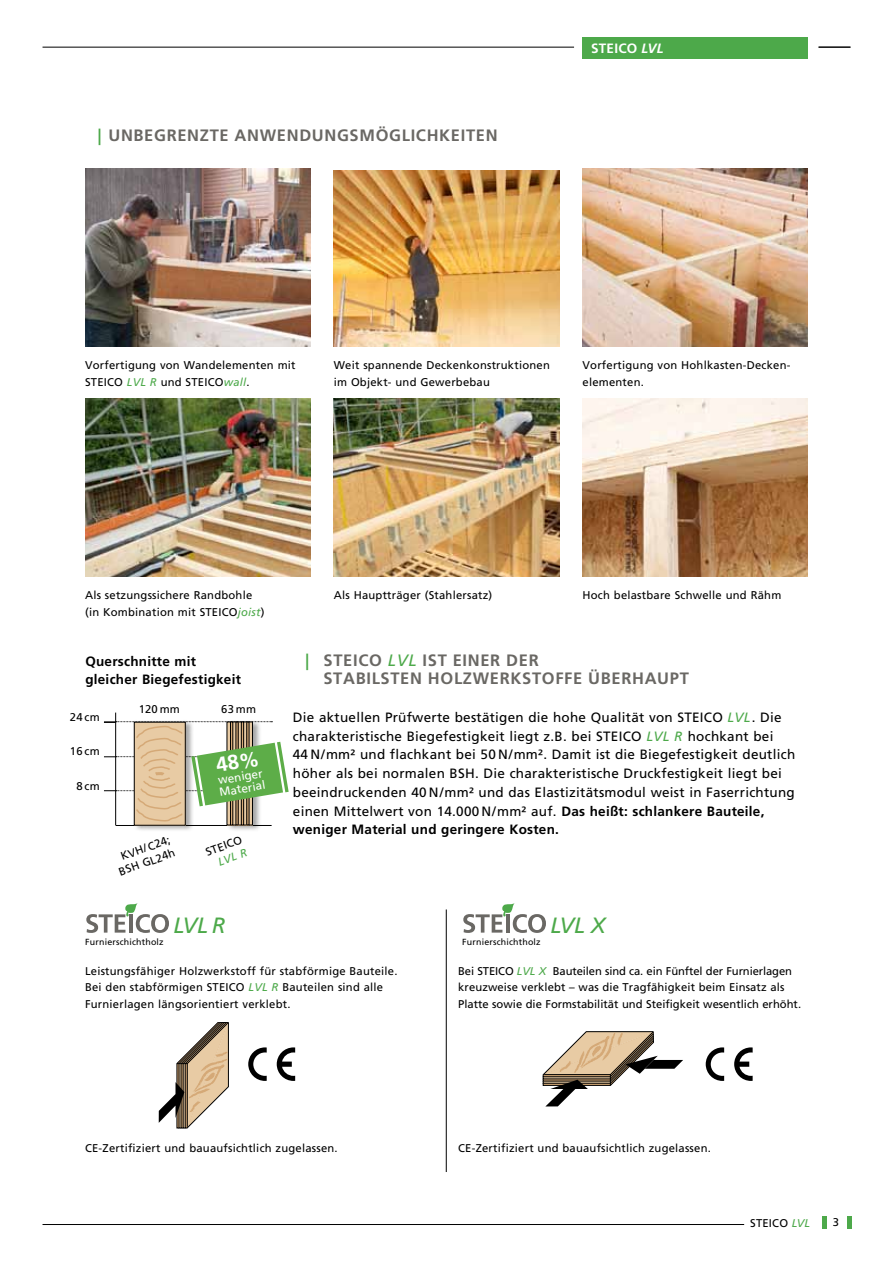
<style>
.page{position:relative;width:893px;height:1263px;background:#fff}
.page>*{position:absolute;margin:0;border:0;box-sizing:border-box;transform-origin:0 0}
.t1{font:italic 22.05px "Frutiger";letter-spacing:-.045em;color:#4da94a}
.t2{font:700 16.5px/18.8px "Frutiger";letter-spacing:.04em;color:#6a6864}
.t3{font:13.5px/18.8px "Frutiger";letter-spacing:.02em;color:#000}
.t4{font:700 13.5px/18.8px "Frutiger";letter-spacing:.02em;color:#000}
.t5{font:700 13.5px "Frutiger";color:#fff}
.t6{font:11.7px/12px "Frutiger";color:#fff}
.t7{font:11.25px/16.5px "Frutiger";letter-spacing:.02em;color:#000}
.t8{font:11.25px/16.5px "Frutiger";color:#000}
.t9{font:italic 11.25px "Frutiger";color:#4da94a}
.t10{font:8.85px "Frutiger";letter-spacing:.02em;color:#000}
.s1{color:#4da94a}
.s2{font-style:italic}
.s3{font-style:italic;color:#4da94a}
.s4{font-weight:400;font-style:italic;color:#4da94a}
.s5{font-weight:700}
</style>
<div class="page">
<hr style="left:43px;top:47px;width:531px;height:1px;background:#000">
<hr style="left:822px;top:1216px;width:4px;height:13px;background:#4da94a">
<div style="left:847px;top:1216px;width:5px;height:13px;background:#4da94a"></div>
<hr style="left:43px;top:1224px;width:701px;height:1px;background:#000">
<div style="left:583px;top:38px;width:225px;height:21px;background:#4da94a"></div>
<hr style="left:116px;top:825px;width:156px;height:1px;background:#000">
<svg style="left:86px;top:903px;width:83px;height:30px"></svg>
<svg style="left:463px;top:903px;width:83px;height:30px"></svg>
<svg style="left:543px;top:1031px;width:140px;height:75px"></svg>
<hr style="left:446px;top:909px;width:1px;height:263px;background:#000">
<hr style="left:115px;top:713px;width:1px;height:112px;background:#000">
<div style="left:134px;top:719px;width:60px;height:113px;background:#000;opacity:.35"></div>
<div style="left:226px;top:719px;width:35px;height:113px;background:#000;opacity:.35"></div>
<div style="left:230px;top:722px;width:3px;height:103px;border:1px solid #000"></div>
<div style="left:236px;top:722px;width:2px;height:103px;border:1px solid #000"></div>
<div style="left:241px;top:722px;width:3px;height:103px;border:1px solid #000"></div>
<div style="left:247px;top:722px;width:2px;height:103px;border:1px solid #000"></div>
<svg style="left:159px;top:1022px;width:70px;height:106px"></svg>
<svg style="left:734px;top:1047px;width:19px;height:34px"></svg>
<svg style="left:706px;top:1047px;width:18px;height:34px"></svg>
<svg style="left:277px;top:1047px;width:18px;height:34px"></svg>
<svg style="left:248px;top:1047px;width:19px;height:34px"></svg>
<img style="left:85px;top:169px;width:225px;height:178px">
<img style="left:85px;top:398px;width:225px;height:179px">
<img style="left:334px;top:171px;width:225px;height:176px">
<img style="left:334px;top:398px;width:225px;height:179px">
<img style="left:583px;top:169px;width:225px;height:178px">
<img style="left:583px;top:398px;width:225px;height:179px">
<hr style="left:819px;top:47px;width:31px;height:1px;background:#000">
<svg style="left:104px;top:721px;width:185px;height:101px"></svg>
<h2 class="t2" style="left:98px;top:126px;width:401px"><span class="s1">|</span> Unbegrenzte Anwendungsmöglichkeiten</h2>
<p class="t5" style="left:591px;top:41px;width:74px">STEICO <span class="s2">LVL</span></p>
<p class="t7" style="left:85px;top:357px;width:212px">Vorfertigung von Wandelementen mit<br>STEICO <span class="s3">LVL R</span> und STEICO<span class="s3">wall</span>.</p>
<p class="t7" style="left:334px;top:357px;width:218px">Weit spannende Deckenkonstruktionen im Objekt- und Gewerbebau</p>
<p class="t7" style="left:583px;top:357px;width:209px">Vorfertigung von Hohlkasten-Decken&shy;elementen.</p>
<p class="t7" style="left:85px;top:587px;width:181px">Als setzungssichere Randbohle (in Kombination mit STEICO<span class="s3">joist</span>)</p>
<p class="t7" style="left:334px;top:587px;width:160px">Als Hauptträger (Stahlersatz)</p>
<p class="t7" style="left:583px;top:587px;width:200px">Hoch belastbare Schwelle und Rähm</p>
<p class="t4" style="left:85px;top:652px;width:157px">Querschnitte mit gleicher Biegefestigkeit</p>
<p class="t7" style="left:70px;top:709px;width:31px">24 cm</p>
<p class="t7" style="left:70px;top:743px;width:31px">16 cm</p>
<p class="t7" style="left:76px;top:778px;width:25px">8cm</p>
<p class="t7" style="left:139px;top:700px;width:43px">120 mm</p>
<p class="t7" style="left:221px;top:700px;width:36px">63 mm</p>
<p class="t7" style="left:112px;top:853px;width:60px;line-height:13.8px;text-align:right;rotate:-20deg">KVH/ C24;<br>BSH GL24h</p>
<p class="t6" style="left:217px;top:774px;width:48px;rotate:-9deg">weniger<br>Material</p>
<p class="t7" style="left:203px;top:844px;width:39px;rotate:-20deg">STEICO</p>
<p class="t9" style="left:216px;top:856px;width:31px;rotate:-20deg">LVL R</p>
<h1 class="t1" style="left:173px;top:912px;width:53px">LVL R</h1>
<h2 class="t2" style="left:323px;top:651px;width:217px;text-indent:-18px"><span class="s1">|</span> STEICO <span class="s4">LVL</span> ist einer der stabilsten Holz</h2>
<h2 class="t2" style="left:473px;top:669px;width:71px">werkstoff</h2>
<h2 class="t2" style="left:573px;top:669px;width:107px">e überhaupt</h2>
<p class="t3" style="left:293px;top:708px;width:504px">Die aktuellen Prüfwerte bestätigen die hohe Qualität von STEICO <span class="s3">LVL</span>. Die charakteristische Biegefestigkeit liegt z.B. bei STEICO <span class="s3">LVL R</span> hochkant bei<br>44 N/mm² und flachkant bei 50 N/mm². Damit ist die Biegefestigkeit deutlich höher als bei normalen BSH. Die charakteristische Druckfestigkeit liegt bei beeindruckenden 40 N/mm² und das Elastizitätsmodul weist in Faserrichtung einen Mittelwert von 14.000 N/mm² auf. <span class="s5">Das heißt: schlankere Bauteile, weniger Material und geringere Kosten.</span></p>
<h1 class="t1" style="left:550px;top:912px;width:57px">LVL X</h1>
<p class="t10" style="left:85px;top:936px;width:80px">Furnierschichtholz</p>
<p class="t7" style="left:85px;top:962px;width:314px">Leistungsfähiger Holzwerkstoff für stabförmige Bauteile.<br>Bei den stabförmigen STEICO <span class="s3">LVL R</span> Bauteilen sind alle<br>Furnierlagen längsorientiert verklebt.</p>
<p class="t10" style="left:462px;top:936px;width:80px">Furnierschichtholz</p>
<p class="t8" style="left:458px;top:962px;width:344px">Bei STEICO <span class="s3">LVL X</span> Bauteilen sind ca. ein Fünftel der Furnierlagen kreuzweise verklebt – was die Tragfähigkeit beim Einsatz als<br>Platte sowie die Formstabilität und Steifigkeit wesentlich erhöht.</p>
<p class="t7" style="left:85px;top:1140px;width:254px">CE-Zertifiziert und bauaufsichtlich zugelassen.</p>
<p class="t7" style="left:458px;top:1140px;width:254px">CE-Zertifiziert und bauaufsichtlich zugelassen.</p>
<p class="t7" style="left:750px;top:1215px;width:61px">STEICO <span class="s3">LVL</span></p>
<p class="t7" style="left:833px;top:1214px;width:8px">3</p>
</div>
